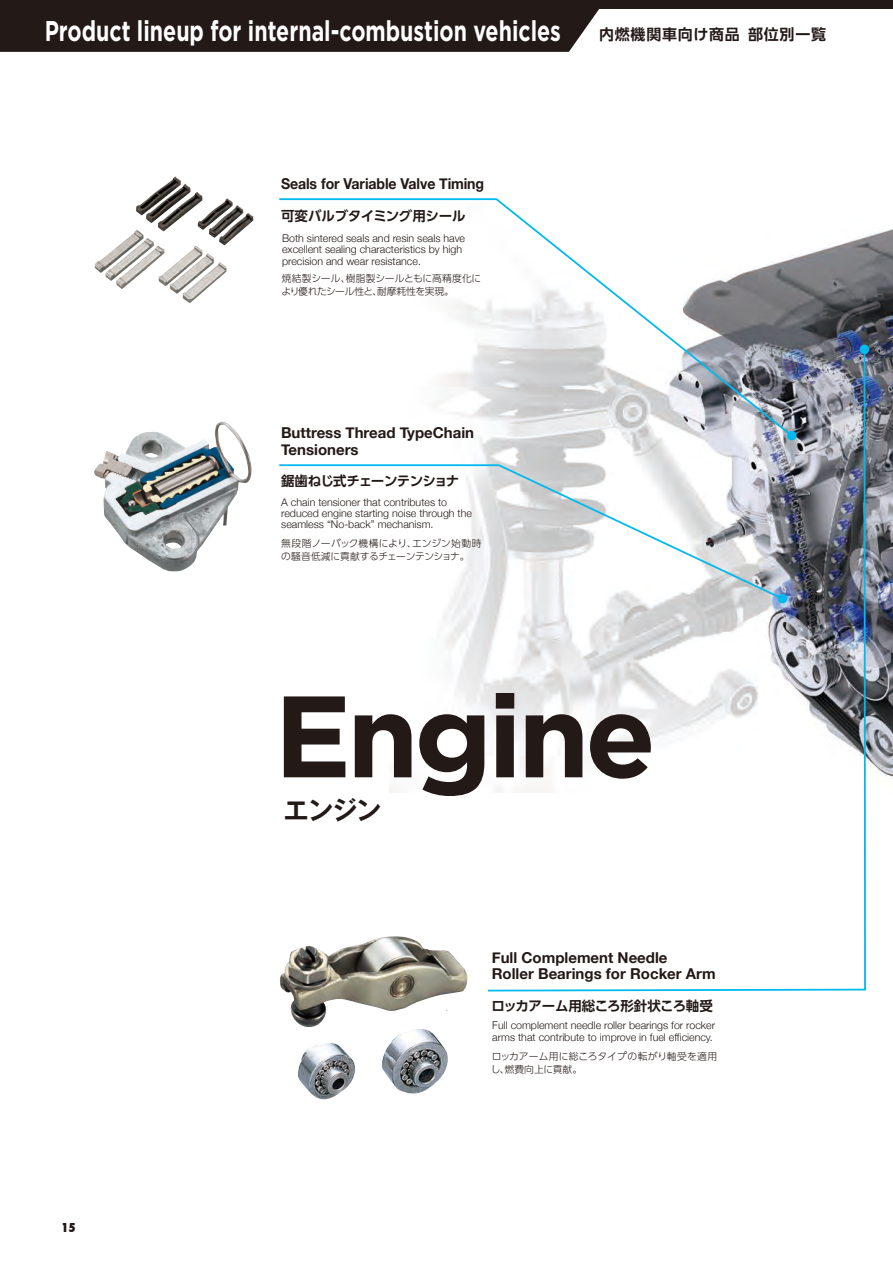
<style>
.page{position:relative;width:893px;height:1263px;background:#fff}
.page>*{position:absolute;margin:0;border:0;box-sizing:border-box;transform-origin:0 0}
.t1{font:700 115.5px "Gotham";letter-spacing:-.04em;color:#231916}
.t2{font:700 28.5px "Gotham";color:#fff;scale:.75 1}
.t3{font:700 25.5px "Gothic MB101 Pro De";color:#231916}
.t4{font:700 15px/16.5px "Helvetica Neue";color:#231916}
.t5{font:700 15px "Helvetica Neue";color:#231916;scale:.94 1}
.t6{font:700 15px "UD Shin Go Pro De";letter-spacing:.05em;color:#231916}
.t7{font:700 13.5px "UD Shin Go Pro De";letter-spacing:-.025em;color:#231916}
.t8{font:700 13.5px "UD Shin Go Pro De";letter-spacing:-.05em;color:#231916}
.t9{font:800 condensed 12px "Futura";color:#231916}
.t10{font:300 10.65px/11.2px "Helvetica Neue";color:#231916}
.t11{font:300 9.75px/12.8px "UD Shin Go Pro";letter-spacing:-.01em;color:#231916}
</style>
<div class="page">
<img style="left:390px;top:228px;width:503px;height:564px">
<img style="left:94px;top:422px;width:158px;height:150px">
<svg style="left:279px;top:198px;width:515px;height:240px"></svg>
<svg style="left:279px;top:463px;width:207px;height:138px"></svg>
<img style="left:298px;top:1029px;width:150px;height:71px">
<img style="left:280px;top:936px;width:188px;height:91px">
<svg style="left:486px;top:347px;width:381px;height:645px"></svg>
<div style="left:860px;top:345px;width:9px;height:9px;background:#00b9ef;border-radius:50%"></div>
<img style="left:95px;top:176px;width:159px;height:127px">
<div style="left:0;top:9px;width:599px;height:43px;background:#231916"></div>
<div style="left:0;top:0;width:893px;height:9px;background:#231916"></div>
<h2 class="t2" style="left:45px;top:12px;width:690px">Product lineup for internal-combustion vehicles</h2>
<h3 class="t6" style="left:599px;top:22px;width:229px">内燃機関車向け商品部位別一覧</h3>
<h3 class="t5" style="left:281px;top:175px;width:218px">Seals for Variable Valve Timing</h3>
<p class="t7" style="left:281px;top:205px;width:186px">可変バルブタイミング用シール</p>
<p class="t10" style="left:282px;top:232px;width:185px">Both sintered seals and resin seals have excellent sealing characteristics by high precision and wear resistance.</p>
<p class="t11" style="left:281px;top:272px;width:201px">焼結製シール、樹脂製シールともに高精度化により優れたシール性と、耐摩耗性を実現。</p>
<h3 class="t4" style="left:281px;top:424px;width:195px">Buttress Thread TypeChain<br>Tensioners</h3>
<p class="t8" style="left:281px;top:470px;width:180px">鋸歯ねじ式チェーンテンショナ</p>
<p class="t10" style="left:281px;top:496px;width:192px">A chain tensioner that contributes to reduced engine starting noise through the seamless “No-back” mechanism.</p>
<p class="t11" style="left:281px;top:537px;width:202px">無段階ノーバック機構により、エンジン始動時の騒音低減に貢献するチェーンテンショナ。</p>
<h1 class="t1" style="left:274px;top:660px;width:383px">Engine</h1>
<h3 class="t3" style="left:283px;top:789px;width:99px">エンジン</h3>
<p class="t9" style="left:61px;top:1219px;width:16px">15</p>
<h3 class="t4" style="left:492px;top:949px;width:225px">Full Complement Needle<br>Roller Bearings for Rocker Arm</h3>
<p class="t7" style="left:492px;top:995px;width:223px">ロッカアーム用総ころ形針状ころ軸受</p>
<p class="t11" style="left:491px;top:1049px;width:228px">ロッカアーム用に総ころタイプの転がり軸受を適用し、燃費向上に貢献。</p>
<p class="t10" style="left:492px;top:1020px;width:224px">Full complement needle roller bearings for rocker arms that contribute to improve in fuel efficiency.</p>
</div>
